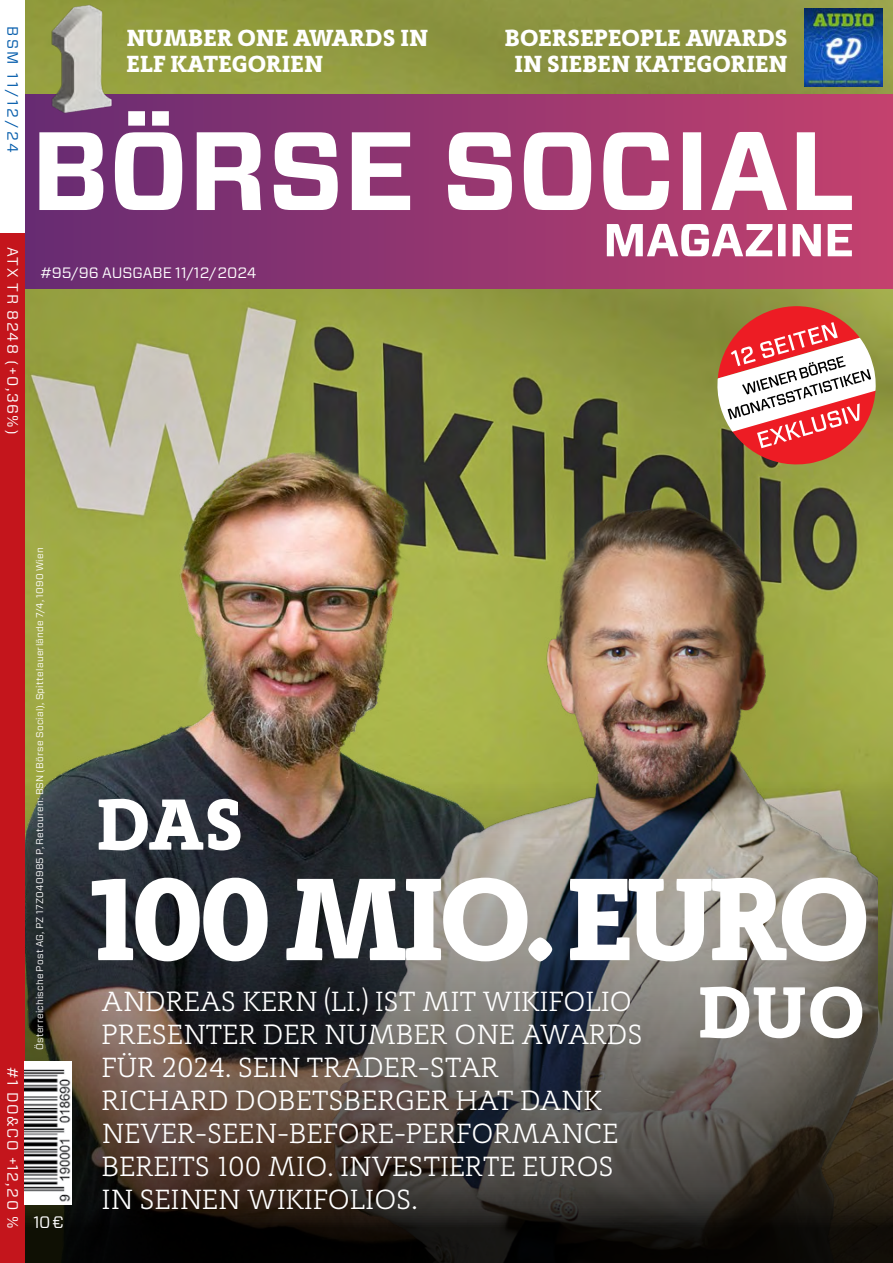
<style>
.page{position:relative;width:893px;height:1263px;background:#fff}
.page>*{position:absolute;margin:0;border:0;box-sizing:border-box;transform-origin:0 0}
.t1{font:700 121.35px "Adagio Slab";letter-spacing:-.05em;color:#fff}
.t2{font:700 74.85px "Adagio Slab";letter-spacing:.01em;color:#fff}
.t3{font:300 28.8px/33px "Adagio Slab";letter-spacing:.01em;color:#fff}
.t4{font:700 24.15px/25.8px "Adagio Slab";letter-spacing:.005em;color:#fff}
.t5{font:16.65px "Vitesse Sans";color:#fff}
.t6{font:15px "Vitesse Sans";color:#fff}
.t7{font:15px "Vitesse Sans";letter-spacing:.1em;color:#fff}
.t8{font:15px "Vitesse Sans";letter-spacing:.175em;color:#005aaa}
.t9{font:9.75px "Vitesse Sans";letter-spacing:.03em;color:#fff}
</style>
<div class="page">
<img style="left:25px;top:288px;width:868px;height:346px">
<img style="left:25px;top:427px;width:593px;height:207px">
<img style="left:279px;top:459px;width:599px;height:175px">
<img style="left:25px;top:634px;width:868px;height:629px">
<img style="left:129px;top:0;width:764px;height:95px">
<img style="left:25px;top:95px;width:868px;height:193px">
<svg style="left:39px;top:111px;width:813px;height:99px"></svg>
<svg style="left:607px;top:224px;width:245px;height:32px"></svg>
<div style="left:0;top:234px;width:25px;height:1029px;background:#c4151c"></div>
<img style="left:25px;top:1061px;width:47px;height:143px">
<img style="left:25px;top:288px;width:347px;height:36px">
<svg style="left:708px;top:306px;width:174px;height:166px"></svg>
<img style="left:25px;top:0;width:104px;height:143px">
<img style="left:804px;top:9px;width:78px;height:77px">
<p class="t8" style="left:23px;top:26px;width:128px;rotate:90deg">BSM 11/12/24</p>
<p class="t4" style="left:127px;top:25px;width:303px">NUMBER ONE AWARDS IN<br>ELF KATEGORIEN</p>
<p class="t4" style="left:505px;top:25px;width:285px;text-align:center">BOERSEPEOPLE AWARDS<br>IN SIEBEN KATEGORIEN</p>
<p class="t7" style="left:23px;top:247px;width:189px;rotate:90deg">ATX TR 8248 (+0,36%)</p>
<p class="t6" style="left:40px;top:262px;width:218px">#95/96 AUSGABE 11/12/ 2024</p>
<p class="t6" style="left:23px;top:1067px;width:163px;rotate:90deg">#1 DO&amp;CO +12,20 %</p>
<p class="t9" style="left:33px;top:1050px;width:504px;rotate:-90deg">Österreichische Post AG, PZ 17Z040985 P, Retouren: BSN (Börse Social), Spittelauerlände 7/4, 1090 Wien</p>
<p class="t5" style="left:34px;top:1211px;width:32px">10 €</p>
<h2 class="t2" style="left:97px;top:775px;width:149px">DAS</h2>
<h1 class="t1" style="left:85px;top:839px;width:787px">100 MIO. EURO</h1>
<p class="t3" style="left:102px;top:985px;width:542px">ANDREAS KERN (LI.) IST MIT WIKIFOLIO<br>PRESENTER DER NUMBER ONE AWARDS<br>FÜR 2024. SEIN TRADER-STAR<br>RICHARD DOBETSBERGER HAT DANK<br>NEVER-SEEN-BEFORE-PERFORMANCE<br>BEREITS 100 MIO. INVESTIERTE EUROS<br>IN SEINEN WIKIFOLIOS.</p>
<h2 class="t2" style="left:698px;top:963px;width:168px">DUO</h2>
</div>
